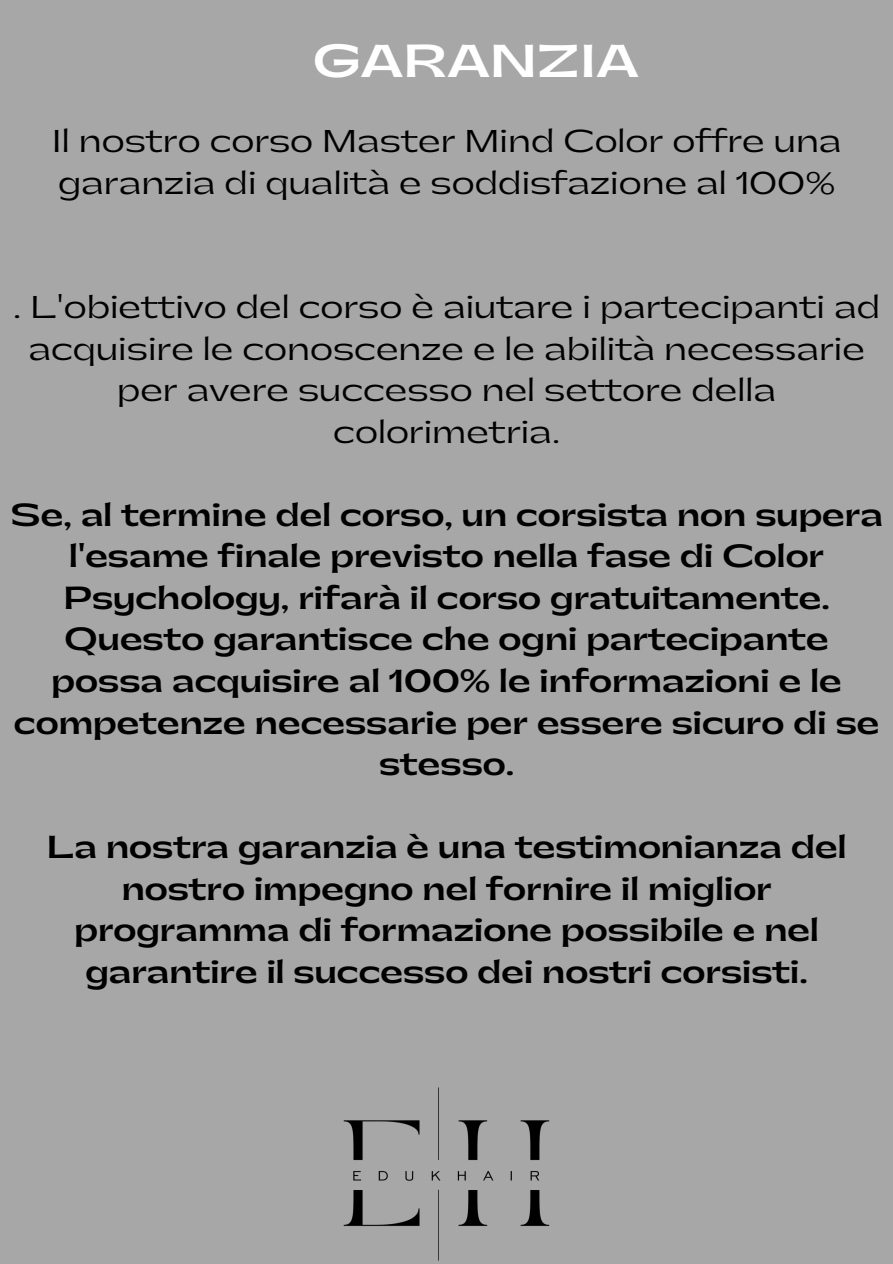
<style>
.page{position:relative;width:893px;height:1264px;background:#fff}
.page>*{position:absolute;margin:0;border:0;box-sizing:border-box;transform-origin:0 0}
.t1{font:700 43.5px "Gatwick";color:#fff}
.t2{font:700 30px/41.5px "Gatwick";color:#000;text-align:center}
.t3{font:30px/41.5px "Gatwick";color:#000}
</style>
<div class="page">
<div style="left:0;top:0;width:892px;height:1263px;background:#a7a7a7"></div>
<img style="left:343px;top:1087px;width:207px;height:174px">
<p class="t1" style="left:313px;top:39px;width:327px">GARANZIA</p>
<p class="t3" style="left:52px;top:121px;width:791px">Il nostro corso Master Mind Color offre una garanzia di qualità e soddisfazione al 100%</p>
<h2 class="t3" style="left:13px;top:287px;width:868px;text-align:center">. L'obiettivo del corso è aiutare i partecipanti ad acquisire le conoscenze e le abilità necessarie per avere successo nel settore della colorimetria.</h2>
<h2 class="t2" style="left:10px;top:495px;width:873px">Se, al termine del corso, un corsista non supera l'esame finale previsto nella fase di Color Psychology, rifarà il corso gratuitamente.<br>Questo garantisce che ogni partecipante possa acquisire al 100% le informazioni e le competenze necessarie per essere sicuro di se stesso.</h2>
<p class="t2" style="left:47px;top:827px;width:801px">La nostra garanzia è una testimonianza del nostro impegno nel fornire il miglior programma di formazione possibile e nel garantire il successo dei nostri corsisti.</p>
</div>
